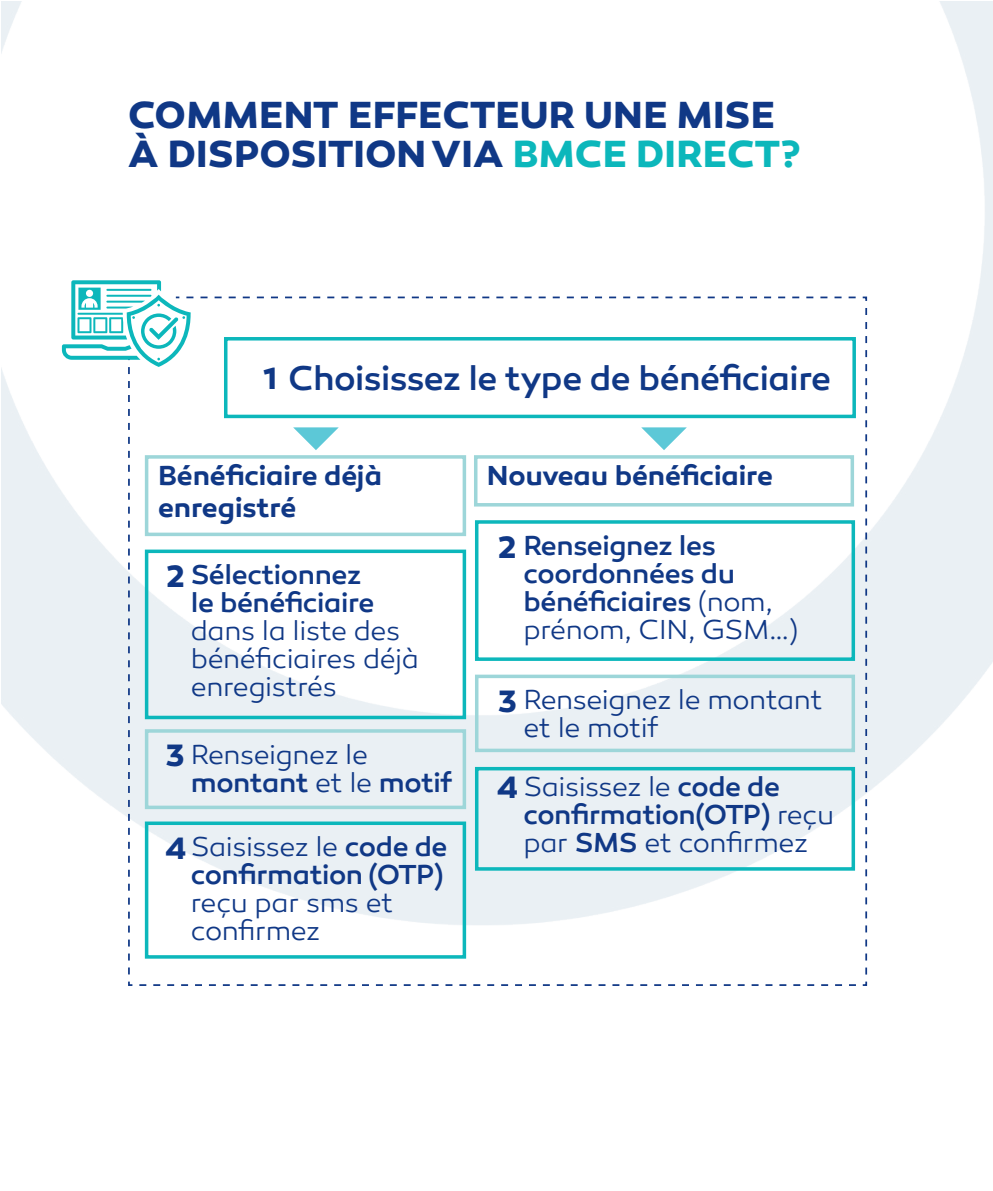
<style>
.page{position:relative;width:993px;height:1191px;background:#fff}
.page>*{position:absolute;margin:0;border:0;box-sizing:border-box;transform-origin:0 0}
.t1{font:700 38.5px/38.5px "Canaro";letter-spacing:.005em;color:#103886}
.t2{font:500 35px "Canaro";letter-spacing:-.015em;color:#103886}
.t3{font:700 31.5px "Canaro";color:#103886}
.t4{font:300 28px/28px "Canaro";letter-spacing:-.015em;color:#103886}
.t5{font:500 28px/28px "Canaro";letter-spacing:-.015em;color:#103886}
.t6{font:600 28px/31.5px "Canaro";letter-spacing:-.005em;color:#103886}
.s1{color:#0cb7bb}
.s2{font-weight:700;font-size:31.5px}
.s3{font-weight:500}
.s4{font-weight:300}
</style>
<div class="page">
<svg style="left:128px;top:296px;width:739px;height:690px"></svg>
<svg style="left:62px;top:280px;width:793px;height:698px"></svg>
<div style="left:145px;top:549px;width:321px;height:170px;border:4px solid #0cb7bb"></div>
<div style="left:475px;top:520px;width:379px;height:141px;border:4px solid #0cb7bb"></div>
<div style="left:475px;top:767px;width:379px;height:103px;border:4px solid #0cb7bb"></div>
<div style="left:475px;top:674px;width:379px;height:78px;border:4px solid #9dd6d9"></div>
<div style="left:145px;top:729px;width:321px;height:80px;border:4px solid #9dd6d9"></div>
<div style="left:145px;top:821px;width:321px;height:137px;border:4px solid #0cb7bb"></div>
<h1 class="t1" style="left:128px;top:96px;width:673px">COMMENT EFFECTEUR UNE MISE<br>À DISPOSITION VIA <span class="s1">BMCE DIRECT?</span></h1>
<p class="t3" style="left:263px;top:359px;width:15px">1</p>
<p class="t2" style="left:288px;top:357px;width:544px">Choisissez le type de bénéficiaire</p>
<p class="t6" style="left:158px;top:460px;width:225px">Bénéficiaire déjà enregistré</p>
<p class="t5" style="left:191px;top:561px;width:185px;text-indent:-25px"><span class="s2">2</span> Sélectionnez le bénéficiaire</p>
<p class="t4" style="left:191px;top:617px;width:229px">dans la liste des bénéficiaires déjà enregistrés</p>
<p class="t4" style="left:191px;top:741px;width:263px;text-indent:-25px"><span class="s2">3</span> Renseignez le <span class="s3">montant</span> et le <span class="s3">motif</span></p>
<p class="t5" style="left:165px;top:833px;width:283px;text-align:right"><span class="s2">4</span> <span class="s4">Saisissez le</span> code de confirmation (OTP)</p>
<p class="t4" style="left:191px;top:889px;width:204px">reçu par sms et confirmez</p>
<p class="t6" style="left:486px;top:460px;width:287px">Nouveau bénéficiaire</p>
<p class="t5" style="left:523px;top:531px;width:276px;text-indent:-26px"><span class="s2">2</span> Renseignez les coordonnées du bénéficiaires <span class="s4">(nom, prénom, CIN, GSM…)</span></p>
<p class="t4" style="left:523px;top:686px;width:300px;text-indent:-26px"><span class="s2">3</span> Renseignez le montant et le motif</p>
<p class="t4" style="left:523px;top:772px;width:312px;text-indent:-27px"><span class="s2">4</span> Saisissez le <span class="s3">code de confirmation(OTP)</span> reçu par <span class="s3">SMS</span> et confirmez</p>
</div>
